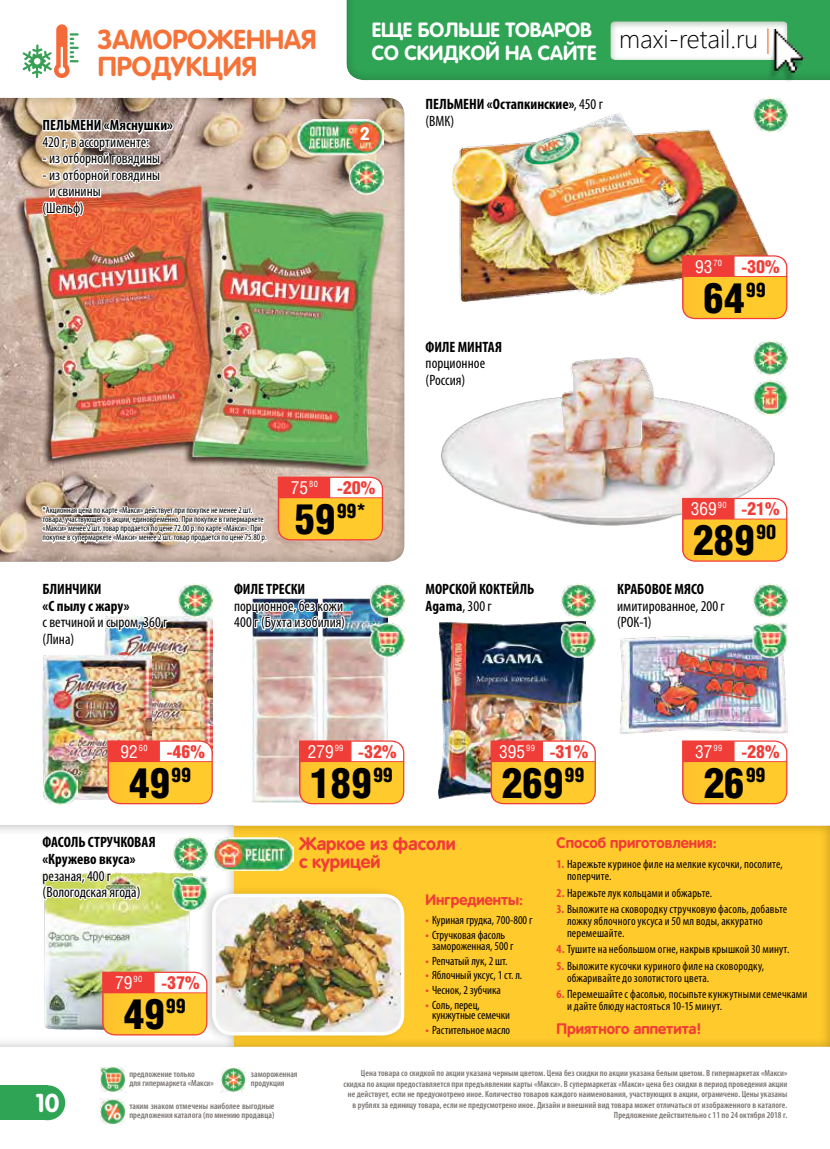
<style>
.page{position:relative;width:830px;height:1149px;background:#fff}
.page>*{position:absolute;margin:0;border:0;box-sizing:border-box;transform-origin:0 0}
.t1{font:900 42px "Helios Cond";letter-spacing:-.01em;color:#000}
.t2{font:700 27px/27px "Rotonda C";color:#f57238}
.t3{font:300 25.5px "Segoe UI";color:#000}
.t4{font:700 25.5px "Rotonda C";color:#fff}
.t5{font:700 20.25px/22.4px "Rotonda C";color:#fff}
.t6{font:900 20.1px "Helios Cond";color:#000}
.t7{font:900 18px "Helios Cond";color:#f13d37}
.t8{font:700 18px/18px "Rotonda C";color:#f13d37}
.t9{font:700 18px "Rotonda C";color:#fff}
.t10{font:condensed 15px/16.5px "Myriad Pro";color:#000}
.t11{font:700 condensed 15px/16.5px "Myriad Pro";color:#000}
.t12{font:700 15px "Rotonda C";color:#f13d37}
.t13{font:condensed 12px/12px "Myriad Pro";letter-spacing:.01em;color:#000}
.t14{font:600 condensed 9px/10.5px "Myriad Pro";letter-spacing:.005em;color:#787370}
.t15{font:condensed 9px/9px "Myriad Pro";color:#000}
.s1{color:#f57238}
.s2{font-weight:400}
.s3{font-family:"Helios Cond C";font-weight:400;color:#fff}
.s4{font-size:42px}
.s5{font-weight:700;color:#f13d37}
</style>
<div class="page">
<div style="left:0;top:1084px;width:47px;height:35px;background:#30a455"></div>
<div style="left:30px;top:1084px;width:35px;height:35px;background:#30a455;border-radius:50%"></div>
<div style="left:333px;top:0;width:496px;height:90px;background:#000;opacity:.3"></div>
<div style="left:596px;top:11px;width:203px;height:51px;background:#346e39;opacity:.5"></div>
<img style="left:766px;top:30px;width:38px;height:52px">
<img style="left:100px;top:1067px;width:2px;height:24px">
<img style="left:99px;top:1098px;width:26px;height:25px">
<div style="left:0;top:814px;width:829px;height:232px;background:#000;opacity:.3"></div>
<div style="left:0;top:814px;width:246px;height:233px;background:#000;opacity:.3"></div>
<img style="left:213px;top:836px;width:80px;height:33px">
<div style="left:199px;top:885px;width:209px;height:158px;background:#000;opacity:.15"></div>
<img style="left:214px;top:895px;width:188px;height:138px">
<div style="left:212px;top:893px;width:192px;height:142px;border:3px solid #fff;border-radius:20px"></div>
<div style="left:0;top:88px;width:417px;height:473px;background:#000;opacity:.3"></div>
<img style="left:151px;top:656px;width:62px;height:84px">
<img style="left:43px;top:656px;width:108px;height:84px">
<img style="left:619px;top:635px;width:168px;height:99px">
<svg style="left:682px;top:740px;width:105px;height:64px"></svg>
<img style="left:438px;top:621px;width:147px;height:177px">
<img style="left:438px;top:621px;width:98px;height:26px">
<svg style="left:490px;top:740px;width:105px;height:64px"></svg>
<img style="left:560px;top:622px;width:35px;height:35px">
<img style="left:23px;top:24px;width:152px;height:194px">
<img style="left:452px;top:113px;width:317px;height:186px">
<svg style="left:424px;top:8px;width:180px;height:143px"></svg>
<svg style="left:681px;top:255px;width:106px;height:64px"></svg>
<img style="left:441px;top:357px;width:333px;height:169px">
<svg style="left:441px;top:251px;width:62px;height:146px"></svg>
<svg style="left:615px;top:491px;width:172px;height:127px"></svg>
<img style="left:752px;top:379px;width:35px;height:36px">
<img style="left:322px;top:617px;width:65px;height:123px">
<img style="left:252px;top:656px;width:65px;height:145px">
<svg style="left:299px;top:740px;width:105px;height:64px;background:#fbb250"></svg>
<img style="left:369px;top:622px;width:35px;height:35px">
<img style="left:348px;top:159px;width:35px;height:35px">
<img style="left:752px;top:98px;width:35px;height:35px">
<img style="left:752px;top:583px;width:35px;height:34px">
<img style="left:561px;top:583px;width:34px;height:34px">
<img style="left:383px;top:583px;width:21px;height:34px">
<img style="left:752px;top:340px;width:35px;height:35px">
<img style="left:297px;top:119px;width:86px;height:36px">
<div style="left:352px;top:122px;width:25px;height:31px;background:#000;opacity:.2"></div>
<img style="left:42px;top:901px;width:151px;height:128px">
<img style="left:40px;top:740px;width:173px;height:161px">
<svg style="left:102px;top:971px;width:114px;height:141px"></svg>
<img style="left:40px;top:405px;width:343px;height:251px">
<img style="left:221px;top:1067px;width:24px;height:25px">
<img style="left:172px;top:875px;width:35px;height:34px">
<img style="left:752px;top:623px;width:35px;height:34px">
<img style="left:43px;top:769px;width:34px;height:35px">
<h2 class="t2" style="left:98px;top:26px;width:219px">ЗАМОРОЖЕННАЯ<br>ПРОДУКЦИЯ</h2>
<h3 class="t11" style="left:43px;top:117px;width:132px">ПЕЛЬМЕНИ «Мяснушки»</h3>
<h3 class="t10" style="left:43px;top:133px;width:108px">420 г, в ассортименте:</h3>
<h3 class="t10" style="left:43px;top:150px;width:119px">- из отборной говядины</h3>
<h3 class="t10" style="left:43px;top:166px;width:119px">- из отборной говядины</h3>
<h3 class="t10" style="left:49px;top:183px;width:53px">и свинины</h3>
<h3 class="t10" style="left:43px;top:199px;width:42px">(Шельф)</h3>
<h3 class="t5" style="left:371px;top:19px;width:226px">ЕЩЕ БОЛЬШЕ ТОВАРОВ<br>СО СКИДКОЙ НА САЙТЕ</h3>
<h3 class="t3" style="left:619px;top:18px;width:153px">maxi-retail.ru <span class="s1">|</span></h3>
<h3 class="t9" style="left:360px;top:123px;width:12px">2</h3>
<h3 class="t11" style="left:425px;top:95px;width:179px">ПЕЛЬМЕНИ «Остапкинские»<span class="s2">, 450 г (ВМК)</span></h3>
<h3 class="t11" style="left:425px;top:338px;width:78px">ФИЛЕ МИНТАЯ</h3>
<h3 class="t10" style="left:425px;top:355px;width:61px">порционное (Россия)</h3>
<h3 class="t7" style="left:694px;top:256px;width:86px"><span class="s3">93</span><sup>70</sup> -30%</h3>
<h1 class="t1" style="left:703px;top:273px;width:64px">64<sup>99</sup></h1>
<h3 class="t7" style="left:290px;top:477px;width:86px"><span class="s3">75</span><sup>80</sup> -20%</h3>
<p class="t15" style="left:43px;top:505px;width:225px">*Акционная цена по карте «Макси» действует при покупке не менее 2 шт. товара, участвующего в акции, единовременно. При покупке в гипермаркете «Макси» менее 2 шт. товар продается по цене 72.00 р. по карте «Макси». При покупке в супермаркете «Макси» менее 2 шт. товар продается по цене 75.80 р.</p>
<h3 class="t6" style="left:294px;top:499px;width:73px"><span class="s4">59</span>99*</h3>
<h3 class="t7" style="left:690px;top:498px;width:90px"><span class="s3">369</span><sup>90</sup> -21%</h3>
<h1 class="t1" style="left:692px;top:516px;width:85px">289<sup>90</sup></h1>
<h3 class="t11" style="left:43px;top:580px;width:88px">БЛИНЧИКИ<br>«С пылу с жару»</h3>
<h3 class="t10" style="left:43px;top:613px;width:126px">с ветчиной и сыром, 360 г (Лина)</h3>
<h3 class="t11" style="left:234px;top:580px;width:73px">ФИЛЕ ТРЕСКИ</h3>
<h3 class="t10" style="left:234px;top:597px;width:112px">порционное, без кожи<br>400 г (Бухта изобилия)</h3>
<h3 class="t11" style="left:425px;top:580px;width:110px">МОРСКОЙ КОКТЕЙЛЬ<br>Agama<span class="s2">, 300 г</span></h3>
<h3 class="t11" style="left:617px;top:580px;width:88px">КРАБОВОЕ МЯСО</h3>
<h3 class="t10" style="left:617px;top:597px;width:109px">имитированное, 200 г (РОК-1)</h3>
<h3 class="t7" style="left:120px;top:741px;width:86px"><span class="s3">92</span><sup>60</sup> -46%</h3>
<h1 class="t1" style="left:129px;top:758px;width:64px">49<sup>99</sup></h1>
<h3 class="t7" style="left:307px;top:741px;width:90px"><span class="s3">279</span><sup>99</sup> -32%</h3>
<h1 class="t1" style="left:310px;top:758px;width:84px">189<sup>99</sup></h1>
<h3 class="t7" style="left:499px;top:741px;width:90px"><span class="s3">395</span><sup>99</sup> -31%</h3>
<h1 class="t1" style="left:501px;top:758px;width:84px">269<sup>99</sup></h1>
<h3 class="t7" style="left:694px;top:741px;width:86px"><span class="s3">37</span><sup>99</sup> -28%</h3>
<h1 class="t1" style="left:703px;top:758px;width:64px">26<sup>99</sup></h1>
<h3 class="t11" style="left:43px;top:833px;width:114px">ФАСОЛЬ СТРУЧКОВАЯ «Кружево вкуса»</h3>
<h3 class="t10" style="left:43px;top:866px;width:99px">резаная, 400 г (Вологодская ягода)</h3>
<h3 class="t7" style="left:115px;top:972px;width:86px"><span class="s3">79</span><sup>90</sup> -37%</h3>
<h1 class="t1" style="left:123px;top:989px;width:64px">49<sup>99</sup></h1>
<h3 class="t8" style="left:299px;top:834px;width:158px">Жаркое из фасоли с курицей</h3>
<h3 class="t12" style="left:425px;top:891px;width:99px">Ингредиенты:</h3>
<h3 class="t13" style="left:425px;top:914px;width:108px"><span class="s5">•</span> Куриная грудка, 700-800 г</h3>
<h3 class="t13" style="left:432px;top:929px;width:83px;line-height:10.5px;text-indent:-6px"><span class="s5">•</span> Стручковая фасоль замороженная, 500 г</h3>
<h3 class="t13" style="left:425px;top:954px;width:83px"><span class="s5">•</span> Репчатый лук, 2 шт.</h3>
<h3 class="t13" style="left:425px;top:968px;width:98px"><span class="s5">•</span> Яблочный уксус, 1 ст. л.</h3>
<h3 class="t13" style="left:425px;top:983px;width:77px"><span class="s5">•</span> Чеснок, 2 зубчика</h3>
<h3 class="t13" style="left:432px;top:999px;width:80px;line-height:10.5px;text-indent:-6px"><span class="s5">•</span> Соль, перец, кунжутные семечки</h3>
<h3 class="t13" style="left:425px;top:1023px;width:86px"><span class="s5">•</span> Растительное масло</h3>
<h3 class="t12" style="left:556px;top:833px;width:162px">Способ приготовления:</h3>
<h3 class="t13" style="left:566px;top:858px;width:217px;text-indent:-10px"><span class="s5">1.</span> Нарежьте куриное филе на мелкие кусочки, посолите, поперчите.</h3>
<h3 class="t13" style="left:556px;top:886px;width:157px"><span class="s5">2.</span> Нарежьте лук кольцами и обжарьте.</h3>
<h3 class="t13" style="left:566px;top:902px;width:222px;text-indent:-10px"><span class="s5">3.</span> Выложите на сковородку стручковую фасоль, добавьте ложку яблочного уксуса и 50 мл воды, аккуратно перемешайте.</h3>
<h3 class="t13" style="left:556px;top:942px;width:234px"><span class="s5">4.</span> Тушите на небольшом огне, накрыв крышкой 30 минут.</h3>
<h3 class="t13" style="left:566px;top:959px;width:199px;text-indent:-10px"><span class="s5">5.</span> Выложите кусочки куриного филе на сковородку, обжаривайте до золотистого цвета.</h3>
<h3 class="t13" style="left:566px;top:987px;width:242px;text-indent:-10px"><span class="s5">6.</span> Перемешайте с фасолью, посыпьте кунжутными семечками и дайте блюду настояться 10-15 минут.</h3>
<h3 class="t12" style="left:556px;top:1019px;width:146px">Приятного аппетита!</h3>
<h3 class="t4" style="left:35px;top:1087px;width:26px">10</h3>
<p class="t14" style="left:251px;top:1068px;width:48px;line-height:9px">замороженная продукция</p>
<p class="t14" style="left:129px;top:1068px;width:86px;line-height:9px">предложение только<br>для гипермаркета «Макси»</p>
<p class="t14" style="left:129px;top:1101px;width:147px;line-height:9px">таким знаком отмечены наиболее выгодные предложения каталога (по мнению продавца)</p>
<p class="t14" style="left:343px;top:1067px;width:445px;text-align:right">Цена товара со скидкой по акции указана черным цветом. Цена без скидки по акции указана белым цветом. В гипермаркетах «Макси» скидка по акции предоставляется при предъявлении карты «Макси». В супермаркетах «Макси» цена без скидки в период проведения акции не действует, если не предусмотрено иное. Количество товаров каждого наименования, участвующих в акции, ограничено. Цены указаны в рублях за единицу товара, если не предусмотрено иное. Дизайн и внешний вид товара может отличаться от изображенного в каталоге.<br>Предложение действительно с 11 по 24 октября 2018 г.</p>
</div>
